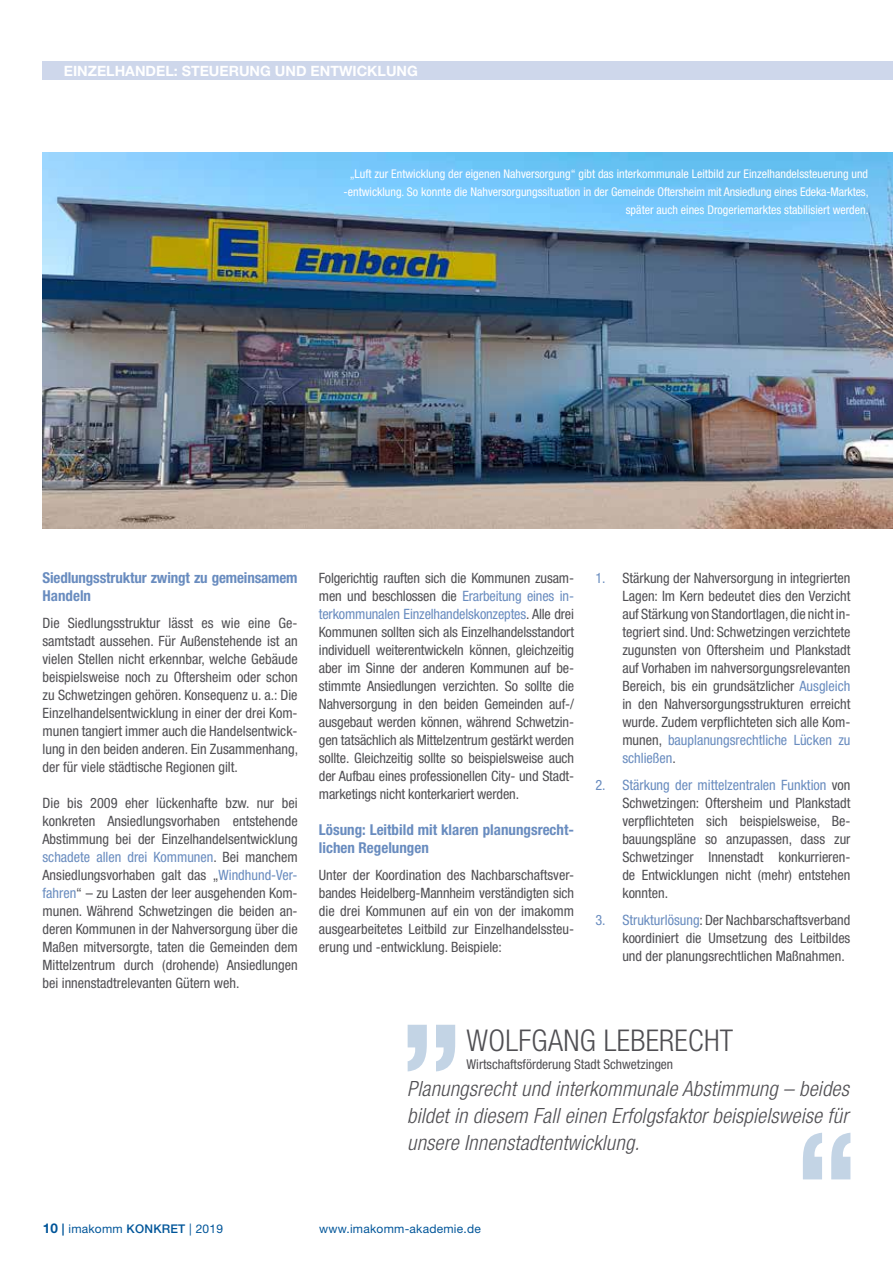
<style>
.page{position:relative;width:893px;height:1263px;background:#fff}
.page>*{position:absolute;margin:0;border:0;box-sizing:border-box;transform-origin:0 0}
.t1{font:300 condensed 30px "Helvetica Neue";letter-spacing:.01em;color:#504f53}
.t2{font:italic 300 condensed 21px/27px "Helvetica Neue";letter-spacing:.01em;color:#504f53;text-align:justify}
.t3{font:700 condensed 15px/18px "Helvetica Neue LT Std";color:#698cbf}
.t4{font:condensed 14.25px/18px "Helvetica Neue LT Std";color:#504f53;text-align:justify}
.t5{font:700 14.25px "Helvetica Neue LT Std";color:#fff}
.t6{font:condensed 13.5px "Helvetica Neue LT Std";color:#504f53}
.t7{font:condensed 12px/18px "Helvetica Neue LT Std";color:#fff;text-align:right}
.t8{font:12px "Helvetica Neue LT Std";letter-spacing:.02em;color:#059}
.s1{color:#698cbf}
.s2{font-weight:700;font-size:13.5px}
.s3{font-weight:700}
.s4{font-weight:500}
</style>
<div class="page">
<div style="left:43px;top:62px;width:850px;height:18px;background:#ced7eb"></div>
<img style="left:43px;top:153px;width:850px;height:376px">
<svg style="left:408px;top:1025px;width:47px;height:46px"></svg>
<svg style="left:803px;top:1133px;width:47px;height:46px"></svg>
<p class="t5" style="left:64px;top:62px;width:356px">EINZELHANDEL: STEUERUNG UND ENTWICKLUNG</p>
<p class="t7" style="left:344px;top:164px;width:526px">„Luft zur Entwicklung der eigenen Nahversorgung“ gibt das interkommunale Leitbild zur Einzelhandelssteuerung und -entwicklung. So konnte die Nahversorgungssituation in der Gemeinde Oftersheim mit Ansiedlung eines Edeka-Marktes, später auch eines Drogeriemarktes stabilisiert werden.</p>
<p class="t3" style="left:43px;top:568px;width:257px">Siedlungsstruktur zwingt zu gemeinsamem<br>Handeln</p>
<p class="t4" style="left:43px;top:613px;width:257px">Die Siedlungsstruktur lässt es wie eine Ge&shy;samtstadt aussehen. Für Außenstehende ist an vielen Stellen nicht erkennbar, welche Gebäude beispielsweise noch zu Oftersheim oder schon zu Schwetzingen gehören. Konsequenz u. a.: Die Einzelhandelsentwicklung in einer der drei Kom&shy;munen tangiert immer auch die Handelsentwick&shy;lung in den beiden anderen. Ein Zusammenhang, der für viele städtische Regionen gilt.</p>
<p class="t4" style="left:43px;top:793px;width:257px">Die bis 2009 eher lückenhafte bzw. nur bei konkreten Ansiedlungsvorhaben entstehende Abstimmung bei der Einzelhandelsentwicklung <span class="s1">schadete allen drei Kommunen</span>. Bei manchem Ansiedlungsvorhaben galt das „<span class="s1">Windhund-Ver&shy;fahren</span>“ – zu Lasten der leer ausgehenden Kom&shy;munen. Während Schwetzingen die beiden an&shy;deren Kommunen in der Nahversorgung über die Maßen mitversorgte, taten die Gemeinden dem Mittelzentrum durch (drohende) Ansiedlungen bei innenstadtrelevanten Gütern weh.</p>
<p class="t4" style="left:319px;top:568px;width:257px">Folgerichtig rauften sich die Kommunen zusam&shy;men und beschlossen die <span class="s1">Erarbeitung eines in&shy;terkommunalen Einzelhandelskonzeptes</span>. Alle drei Kommunen sollten sich als Einzelhandelsstandort individuell weiterentwickeln können, gleichzeitig aber im Sinne der anderen Kommunen auf be&shy;stimmte Ansiedlungen verzichten. So sollte die Nahversorgung in den beiden Gemeinden auf-/ ausgebaut werden können, während Schwetzin&shy;gen tatsächlich als Mittelzentrum gestärkt werden sollte. Gleichzeitig sollte so beispielsweise auch der Aufbau eines professionellen City- und Stadt&shy;marketings nicht konterkariert werden.</p>
<p class="t3" style="left:319px;top:820px;width:257px">Lösung: Leitbild mit klaren planungsrecht&shy;lichen Regelungen</p>
<p class="t4" style="left:319px;top:865px;width:257px">Unter der Koordination des Nachbarschaftsver&shy;bandes Heidelberg-Mannheim verständigten sich die drei Kommunen auf ein von der imakomm ausgearbeitetes Leitbild zur Einzelhandelssteu&shy;erung und -entwicklung. Beispiele:</p>
<p class="t4" style="left:622px;top:568px;width:230px;text-indent:-27px"><span class="s1">1.</span> Stärkung der Nahversorgung in integrierten Lagen: Im Kern bedeutet dies den Verzicht auf Stärkung von Standortlagen, die nicht in&shy;tegriert sind. Und: Schwetzingen verzichtete zugunsten von Oftersheim und Plankstadt auf Vorhaben im nahversorgungsrelevanten Bereich, bis ein grundsätzlicher <span class="s1">Ausgleich </span>in den Nahversorgungsstrukturen erreicht wurde. Zudem verpflichteten sich alle Kom&shy;munen, <span class="s1">bauplanungsrechtliche Lücken zu schließen</span>.</p>
<p class="t4" style="left:622px;top:775px;width:230px;text-indent:-27px"><span class="s1">2. Stärkung der mittelzentralen Funktion</span> von Schwetzingen: Oftersheim und Plankstadt verpflichteten sich beispielsweise, Be&shy;bauungspläne so anzupassen, dass zur Schwetzinger Innenstadt konkurrieren&shy;de Entwicklungen nicht (mehr) entstehen konnten.</p>
<p class="t4" style="left:622px;top:910px;width:230px;text-indent:-27px"><span class="s1">3. Strukturlösung</span>: Der Nachbarschaftsverband koordiniert die Umsetzung des Leitbildes und der planungsrechtlichen Maßnahmen.</p>
<h1 class="t1" style="left:466px;top:1023px;width:268px">WOLFGANG LEBERECHT</h1>
<p class="t6" style="left:466px;top:1056px;width:208px">Wirtschaftsförderung Stadt Schwetzingen</p>
<h2 class="t2" style="left:407px;top:1074px;width:443px">Planungsrecht und interkommunale Abstimmung – beides bildet in diesem Fall einen Erfolgsfaktor beispielsweise für unsere Innenstadtentwicklung.</h2>
<p class="t8" style="left:43px;top:1222px;width:182px"><span class="s2">10</span> <span class="s3">|</span> imakomm <span class="s4">KONKRET</span> | 2019</p>
<p class="t8" style="left:319px;top:1222px;width:163px">www.imakomm-akademie.de</p>
</div>
